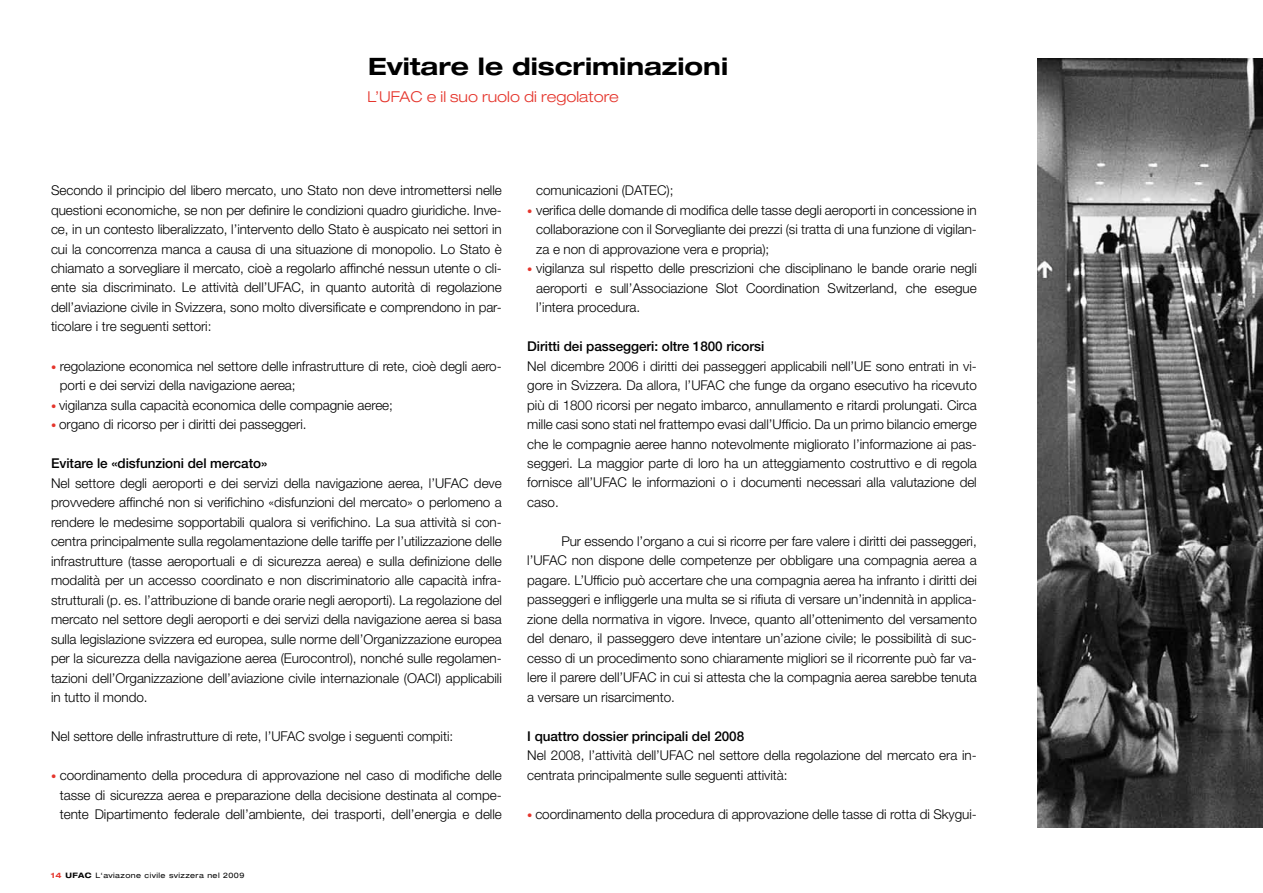
<style>
.page{position:relative;width:1263px;height:893px;background:#fff}
.page>*{position:absolute;margin:0;border:0;box-sizing:border-box;transform-origin:0 0}
.t1{font:700 expanded 24px "Helvetica Neue";color:#000}
.t2{font:300 expanded 15px "Helvetica Neue";color:#e5352c}
.t3{font:300 13.5px/19.5px "Helvetica Neue";letter-spacing:-.005em;color:#000;text-align:justify}
.t4{font:500 13.5px "Helvetica Neue";letter-spacing:-.005em;color:#000}
.t5{font:expanded 7.5px "Helvetica Neue";letter-spacing:.05em;color:#000}
.s1{font-size:10.5px;color:#e5352c}
.s2{font-weight:700;color:#e5352c}
.s3{font-weight:700}
</style>
<div class="page">
<img style="left:1037px;top:58px;width:226px;height:770px">
<h1 class="t1" style="left:368px;top:52px;width:361px">Evitare le discriminazioni</h1>
<p class="t2" style="left:367px;top:88px;width:253px">L’UFAC e il suo ruolo di regolatore</p>
<p class="t3" style="left:51px;top:180px;width:452px">Secondo il principio del libero mercato, uno Stato non deve intromettersi nelle questioni economiche, se non per definire le condizioni quadro giuridiche. Inve&shy;ce, in un contesto liberalizzato, l’intervento dello Stato è auspicato nei settori in cui la concorrenza manca a causa di una situazione di monopolio. Lo Stato è chiamato a sorvegliare il mercato, cioè a regolarlo affinché nessun utente o cli&shy;ente sia discriminato. Le attività dell’UFAC, in quanto autorità di regolazione dell’aviazione civile in Svizzera, sono molto diversificate e comprendono in par&shy;ticolare i tre seguenti settori:</p>
<p class="t3" style="left:60px;top:356px;width:443px;text-indent:-9px"><span class="s1">•</span> regolazione economica nel settore delle infrastrutture di rete, cioè degli aero&shy;porti e dei servizi della navigazione aerea;</p>
<p class="t3" style="left:51px;top:395px;width:343px"><span class="s1">•</span> vigilanza sulla capacità economica delle compagnie aeree;</p>
<p class="t3" style="left:51px;top:414px;width:257px"><span class="s1">•</span> organo di ricorso per i diritti dei passeggeri.</p>
<p class="t4" style="left:51px;top:455px;width:218px">Evitare le «disfunzioni del mercato»</p>
<p class="t3" style="left:51px;top:473px;width:452px">Nel settore degli aeroporti e dei servizi della navigazione aerea, l’UFAC deve provvedere affinché non si verifichino «disfunzioni del mercato» o perlomeno a rendere le medesime sopportabili qualora si verifichino. La sua attività si con&shy;centra principalmente sulla regolamentazione delle tariffe per l’utilizzazione delle infrastrutture (tasse aeroportuali e di sicurezza aerea) e sulla definizione delle modalità per un accesso coordinato e non discriminatorio alle capacità infra&shy;strutturali (p. es. l’attribuzione di bande orarie negli aeroporti). La regolazione del mercato nel settore degli aeroporti e dei servizi della navigazione aerea si basa sulla legislazione svizzera ed europea, sulle norme dell’Organizzazione europea per la sicurezza della navigazione aerea (Eurocontrol), nonché sulle regolamen&shy;tazioni dell’Organizzazione dell’aviazione civile internazionale (OACI) applicabili in tutto il mondo.</p>
<p class="t3" style="left:51px;top:726px;width:404px">Nel settore delle infrastrutture di rete, l’UFAC svolge i seguenti compiti:</p>
<p class="t3" style="left:60px;top:765px;width:443px;text-indent:-9px"><span class="s1">•</span> coordinamento della procedura di approvazione nel caso di modifiche delle tasse di sicurezza aerea e preparazione della decisione destinata al compe&shy;tente Dipartimento federale dell’ambiente, dei trasporti, dell’energia e delle</p>
<p class="t5" style="left:51px;top:870px;width:195px"><span class="s2">14</span> <span class="s3">UFAC</span> L‘aviazone civile svizzera nel 2009</p>
<p class="t3" style="left:536px;top:180px;width:139px">comunicazioni (DATEC);</p>
<p class="t3" style="left:536px;top:200px;width:442px;text-indent:-9px"><span class="s1">•</span> verifica delle domande di modifica delle tasse degli aeroporti in concessione in collaborazione con il Sorvegliante dei prezzi (si tratta di una funzione di vigilan&shy;za e non di approvazione vera e propria);</p>
<p class="t3" style="left:536px;top:258px;width:442px;text-indent:-9px"><span class="s1">•</span> vigilanza sul rispetto delle prescrizioni che disciplinano le bande orarie negli aeroporti e sull’Associazione Slot Coordination Switzerland, che esegue l’intera procedura.</p>
<p class="t4" style="left:527px;top:338px;width:239px">Diritti dei passeggeri: oltre 1800 ricorsi</p>
<p class="t3" style="left:527px;top:356px;width:451px">Nel dicembre 2006 i diritti dei passeggeri applicabili nell’UE sono entrati in vi&shy;gore in Svizzera. Da allora, l’UFAC che funge da organo esecutivo ha ricevuto più di 1800 ricorsi per negato imbarco, annullamento e ritardi prolungati. Circa mille casi sono stati nel frattempo evasi dall’Ufficio. Da un primo bilancio emerge che le compagnie aeree hanno notevolmente migliorato l’informazione ai pas&shy;seggeri. La maggior parte di loro ha un atteggiamento costruttivo e di regola fornisce all’UFAC le informazioni o i documenti necessari alla valutazione del caso.</p>
<p class="t3" style="left:527px;top:531px;width:451px;text-indent:34px">Pur essendo l’organo a cui si ricorre per fare valere i diritti dei passeggeri, l’UFAC non dispone delle competenze per obbligare una compagnia aerea a pagare. L’Ufficio può accertare che una compagnia aerea ha infranto i diritti dei passeggeri e infliggerle una multa se si rifiuta di versare un’indennità in applica&shy;zione della normativa in vigore. Invece, quanto all’ottenimento del versamento del denaro, il passeggero deve intentare un’azione civile; le possibilità di suc&shy;cesso di un procedimento sono chiaramente migliori se il ricorrente può far va&shy;lere il parere dell’UFAC in cui si attesta che la compagnia aerea sarebbe tenuta a versare un risarcimento.</p>
<p class="t4" style="left:527px;top:728px;width:218px">I quattro dossier principali del 2008</p>
<p class="t3" style="left:527px;top:746px;width:451px">Nel 2008, l’attività dell’UFAC nel settore della regolazione del mercato era in&shy;centrata principalmente sulle seguenti attività:</p>
<p class="t3" style="left:527px;top:804px;width:451px"><span class="s1">•</span> coordinamento della procedura di approvazione delle tasse di rotta di Skygui-</p>
</div>
